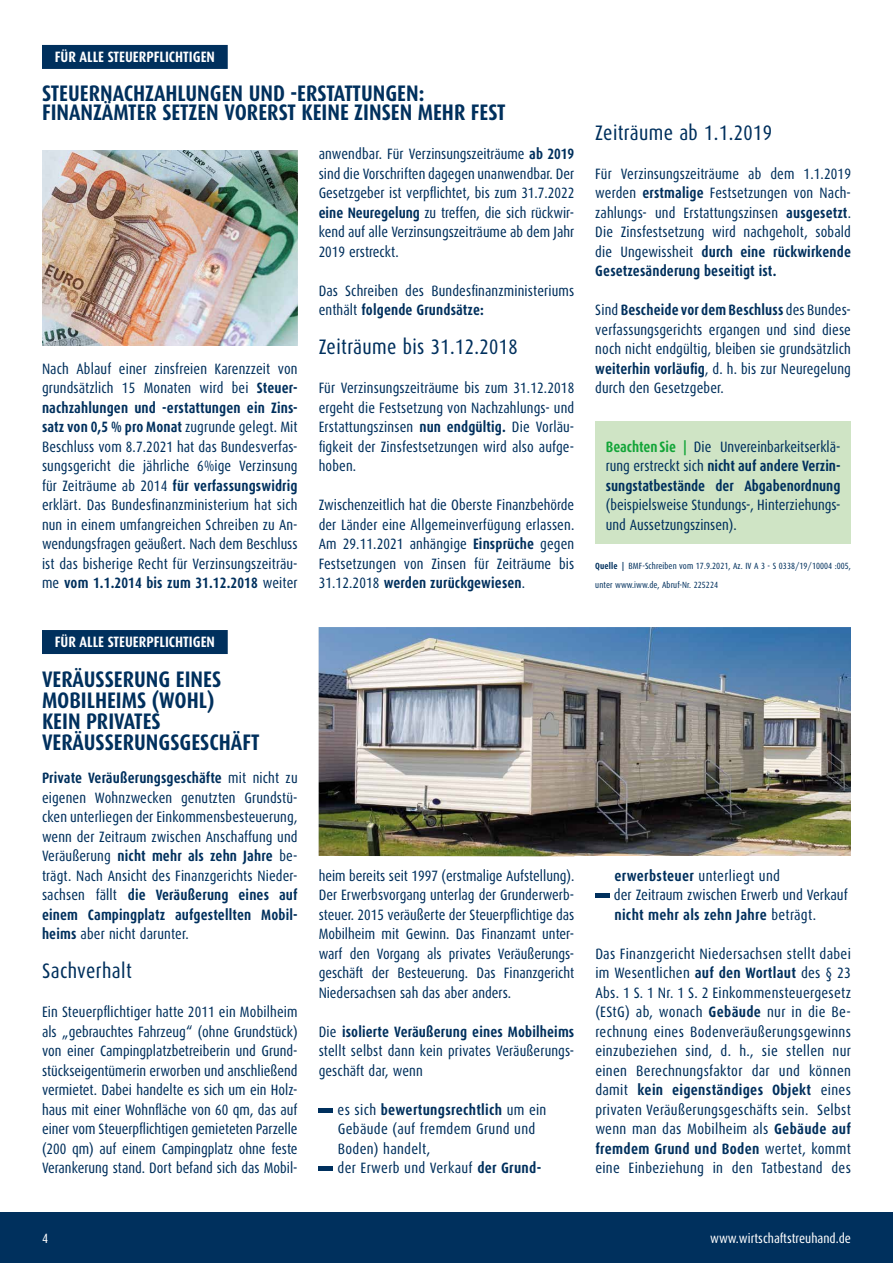
<style>
.page{position:relative;width:893px;height:1263px;background:#fff}
.page>*{position:absolute;margin:0;border:0;box-sizing:border-box;transform-origin:0 0}
.t1{font:700 22.5px/21px "Dax Condensed";color:#00305d}
.t2{font:21px "Dax Condensed";letter-spacing:.02em;color:#00305d}
.t3{font:15px/19.5px "Dax Condensed";letter-spacing:.01em;color:#00305d;text-align:justify}
.t4{font:700 15px/19.5px "Dax Condensed";color:#00305d;text-align:justify}
.t5{font:700 15px "Dax Condensed";color:#fff}
.t6{font:13.5px "Dax Condensed";color:#fff}
.t7{font:9px/19.5px "Dax Condensed";letter-spacing:.01em;color:#00305d}
.s1{font-weight:700}
.s2{color:#13a538}
.s3{font-weight:400}
</style>
<div class="page">
<div style="left:0;top:1212px;width:893px;height:51px;background:#00305d"></div>
<div style="left:42px;top:45px;width:186px;height:24px;background:#00305d"></div>
<div style="left:42px;top:630px;width:186px;height:24px;background:#00305d"></div>
<hr style="left:319px;top:1108px;width:14px;height:4px;background:#00305d">
<div style="left:319px;top:1166px;width:14px;height:5px;background:#00305d"></div>
<img style="left:42px;top:150px;width:256px;height:195px">
<img style="left:319px;top:627px;width:532px;height:229px">
<div style="left:595px;top:421px;width:256px;height:122px;background:#cfe4c5"></div>
<div style="left:595px;top:893px;width:15px;height:5px;background:#00305d"></div>
<p class="t5" style="left:55px;top:48px;width:162px">FÜR ALLE STEUERPFLICHTIGEN</p>
<h1 class="t1" style="left:42px;top:83px;width:465px;line-height:19.5px">STEUERNACHZAHLUNGEN UND -ERSTATTUNGEN:<br>FINANZÄMTER SETZEN VORERST KEINE ZINSEN MEHR FEST</h1>
<p class="t3" style="left:42px;top:359px;width:257px">Nach Ablauf einer zinsfreien Karenzzeit von grundsätzlich 15 Monaten wird bei <span class="s1">Steuer&shy;nachzahlungen und -erstattungen ein Zins&shy;satz von 0,5 % pro Monat</span> zugrunde gelegt. Mit Beschluss vom 8.7.2021 hat das Bundesverfas&shy;sungsgericht die jährliche 6%ige Verzinsung für Zeiträume ab 2014 <span class="s1">für verfassungswidrig </span>erklärt. Das Bundesfinanzministerium hat sich nun in einem umfangreichen Schreiben zu An&shy;wendungsfragen geäußert. Nach dem Beschluss ist das bisherige Recht für Verzinsungszeiträu&shy;me <span class="s1">vom 1.1.2014 bis zum 31.12.2018</span> weiter</p>
<p class="t5" style="left:55px;top:633px;width:162px">FÜR ALLE STEUERPFLICHTIGEN</p>
<h1 class="t1" style="left:42px;top:669px;width:219px">VERÄUSSERUNG EINES<br>MOBILHEIMS (WOHL)<br>KEIN PRIVATES<br>VERÄUSSERUNGSGESCHÄFT</h1>
<p class="t3" style="left:42px;top:768px;width:257px"><span class="s1">Private Veräußerungsgeschäfte</span> mit nicht zu eigenen Wohnzwecken genutzten Grundstü&shy;cken unterliegen der Einkommensbesteuerung, wenn der Zeitraum zwischen Anschaffung und Veräußerung <span class="s1">nicht mehr als zehn Jahre</span> be&shy;trägt. Nach Ansicht des Finanzgerichts Nieder&shy;sachsen fällt <span class="s1">die Veräußerung eines auf einem Campingplatz aufgestellten Mobil&shy;heims</span> aber nicht darunter.</p>
<h2 class="t2" style="left:42px;top:959px;width:91px">Sachverhalt</h2>
<p class="t3" style="left:42px;top:1002px;width:257px">Ein Steuerpflichtiger hatte 2011 ein Mobilheim als „gebrauchtes Fahrzeug“ (ohne Grundstück) von einer Campingplatzbetreiberin und Grund&shy;stückseigentümerin erworben und anschließend vermietet. Dabei handelte es sich um ein Holz&shy;haus mit einer Wohnfläche von 60 qm, das auf einer vom Steuerpflichtigen gemieteten Parzelle (200 qm) auf einem Campingplatz ohne feste Verankerung stand. Dort befand sich das Mobil-</p>
<p class="t3" style="left:319px;top:144px;width:257px">anwendbar. Für Verzinsungszeiträume <span class="s1">ab 2019 </span>sind die Vorschriften dagegen unanwendbar. Der Gesetzgeber ist verpflichtet, bis zum 31.7.2022 <span class="s1">eine Neuregelung</span> zu treffen, die sich rückwir&shy;kend auf alle Verzinsungszeiträume ab dem Jahr 2019 erstreckt.</p>
<p class="t3" style="left:319px;top:281px;width:257px">Das Schreiben des Bundesfinanzministeriums enthält <span class="s1">folgende Grundsätze:</span></p>
<h2 class="t2" style="left:319px;top:335px;width:201px">Zeiträume bis 31.12.2018</h2>
<p class="t3" style="left:319px;top:378px;width:257px">Für Verzinsungszeiträume bis zum 31.12.2018 ergeht die Festsetzung von Nachzahlungs- und Erstattungszinsen <span class="s1">nun endgültig.</span> Die Vorläu&shy;figkeit der Zinsfestsetzungen wird also aufge&shy;hoben.</p>
<p class="t3" style="left:319px;top:495px;width:257px">Zwischenzeitlich hat die Oberste Finanzbehörde der Länder eine Allgemeinverfügung erlassen.<br>Am 29.11.2021 anhängige <span class="s1">Einsprüche</span> gegen Festsetzungen von Zinsen für Zeiträume bis 31.12.2018 <span class="s1">werden zurückgewiesen</span>.</p>
<p class="t3" style="left:319px;top:866px;width:257px">heim bereits seit 1997 (erstmalige Aufstellung).<br>Der Erwerbsvorgang unterlag der Grunderwerb&shy;steuer. 2015 veräußerte der Steuerpflichtige das Mobilheim mit Gewinn. Das Finanzamt unter&shy;warf den Vorgang als privates Veräußerungs&shy;geschäft der Besteuerung. Das Finanzgericht Niedersachsen sah das aber anders.</p>
<p class="t3" style="left:319px;top:1022px;width:257px">Die <span class="s1">isolierte Veräußerung eines Mobilheims </span>stellt selbst dann kein privates Veräußerungs&shy;geschäft dar, wenn</p>
<p class="t3" style="left:338px;top:1100px;width:210px;text-align:left">es sich <span class="s1">bewertungsrechtlich</span> um ein<br>Gebäude (auf fremdem Grund und<br>Boden) handelt,<br>der Erwerb und Verkauf <span class="s1">der Grund-</span></p>
<h2 class="t2" style="left:595px;top:121px;width:178px">Zeiträume ab 1.1.2019</h2>
<p class="t3" style="left:595px;top:164px;width:257px">Für Verzinsungszeiträume ab dem 1.1.2019 werden <span class="s1">erstmalige</span> Festsetzungen von Nach&shy;zahlungs- und Erstattungszinsen <span class="s1">ausgesetzt</span>.<br>Die Zinsfestsetzung wird nachgeholt, sobald die Ungewissheit <span class="s1">durch eine rückwirkende Gesetzesänderung beseitigt ist.</span></p>
<p class="t3" style="left:595px;top:300px;width:257px">Sind <span class="s1">Bescheide vor dem Beschluss</span> des Bundes&shy;verfassungsgerichts ergangen und sind diese noch nicht endgültig, bleiben sie grundsätzlich <span class="s1">weiterhin vorläufig</span>, d. h. bis zur Neuregelung durch den Gesetzgeber.</p>
<p class="t4" style="left:606px;top:437px;width:236px"><span class="s2">Beachten Sie |</span> <span class="s3">Die Unvereinbarkeitserklä&shy;rung erstreckt sich</span> nicht auf andere Verzin&shy;sungstatbestände der Abgabenordnung</p>
<p class="t3" style="left:606px;top:495px;width:236px">(beispielsweise Stundungs-, Hinterziehungs&shy;und Aussetzungszinsen).</p>
<p class="t7" style="left:595px;top:556px;width:257px"><span class="s1">Quelle |</span> BMF-Schreiben vom 17.9.2021, Az. IV A 3 - S 0338/19/10004 :005, unter www.iww.de, Abruf-Nr. 225224</p>
<p class="t3" style="left:614px;top:866px;width:235px;text-align:left"><span class="s1">erwerbsteuer</span> unterliegt und<br>der Zeitraum zwischen Erwerb und Verkauf <span class="s1">nicht mehr als zehn Jahre</span> beträgt.</p>
<p class="t3" style="left:595px;top:944px;width:257px">Das Finanzgericht Niedersachsen stellt dabei im Wesentlichen <span class="s1">auf den Wortlaut</span> des § 23<br>Abs. 1 S. 1 Nr. 1 S. 2 Einkommensteuergesetz (EStG) ab, wonach <span class="s1">Gebäude</span> nur in die Be&shy;rechnung eines Bodenveräußerungsgewinns einzubeziehen sind, d. h., sie stellen nur einen Berechnungsfaktor dar und können damit <span class="s1">kein eigenständiges Objekt</span> eines privaten Veräußerungsgeschäfts sein. Selbst wenn man das Mobilheim als <span class="s1">Gebäude auf fremdem Grund und Boden</span> wertet, kommt eine Einbeziehung in den Tatbestand des</p>
<p class="t6" style="left:42px;top:1231px;width:8px">4</p>
<p class="t6" style="left:710px;top:1231px;width:142px">www.wirtschaftstreuhand.de</p>
</div>
